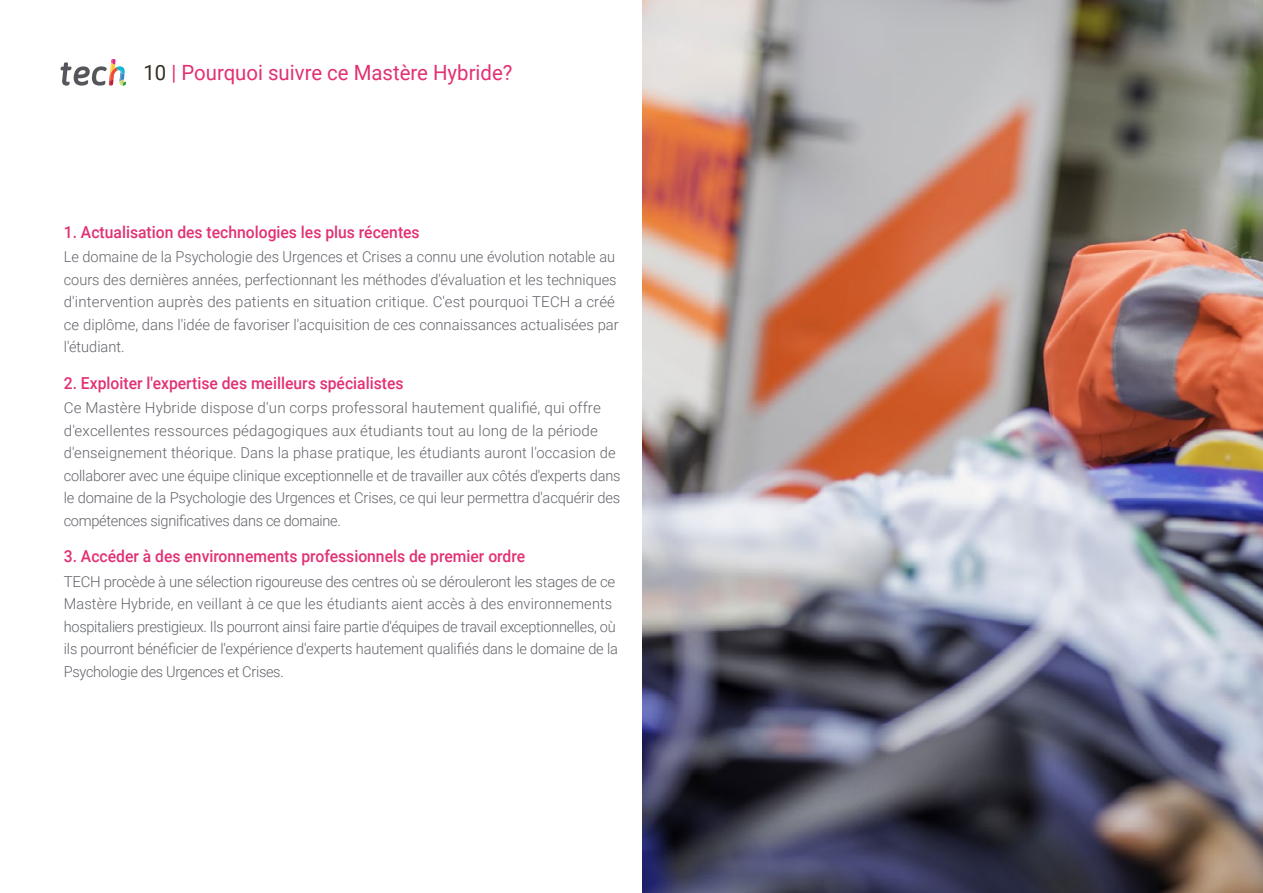
<style>
.page{position:relative;width:1263px;height:893px;background:#fff}
.page>*{position:absolute;margin:0;border:0;box-sizing:border-box;transform-origin:0 0}
.t1{font:21px "Roboto";color:#e23074}
.t2{font:500 16.5px "Roboto";color:#e23074;scale:.95 1}
.t3{font:300 15px/22.5px "Roboto";color:#61646a}
.t4{font:300 15px/22.5px "Roboto";letter-spacing:-.02em;color:#61646a}
.s1{color:#312e20}
</style>
<div class="page">
<svg style="left:61px;top:59px;width:65px;height:27px"></svg>
<img style="left:642px;top:0;width:621px;height:893px">
<h1 class="t1" style="left:144px;top:57px;width:370px"><span class="s1">10</span> | Pourquoi suivre ce Mastère Hybride?</h1>
<p class="t2" style="left:64px;top:220px;width:376px">1. Actualisation des technologies les plus récentes</p>
<p class="t3" style="left:64px;top:245px;width:557px">Le domaine de la Psychologie des Urgences et Crises a connu une évolution notable au cours des dernières années, perfectionnant les méthodes d'évaluation et les techniques d'intervention auprès des patients en situation critique. C'est pourquoi TECH a créé ce diplôme, dans l'idée de favoriser l'acquisition de ces connaissances actualisées par l'étudiant.</p>
<p class="t2" style="left:64px;top:371px;width:359px">2. Exploiter l'expertise des meilleurs spécialistes</p>
<p class="t3" style="left:64px;top:396px;width:558px">Ce Mastère Hybride dispose d'un corps professoral hautement qualifié, qui offre d'excellentes ressources pédagogiques aux étudiants tout au long de la période d'enseignement théorique. Dans la phase pratique, les étudiants auront l'occasion de collaborer avec une équipe clinique exceptionnelle et de travailler aux côtés d'experts dans le domaine de la Psychologie des Urgences et Crises, ce qui leur permettra d'acquérir des compétences significatives dans ce domaine.</p>
<p class="t2" style="left:64px;top:545px;width:487px">3. Accéder à des environnements professionnels de premier ordre</p>
<p class="t4" style="left:64px;top:569px;width:556px">TECH procède à une sélection rigoureuse des centres où se dérouleront les stages de ce Mastère Hybride, en veillant à ce que les étudiants aient accès à des environnements hospitaliers prestigieux. Ils pourront ainsi faire partie d'équipes de travail exceptionnelles, où ils pourront bénéficier de l'expérience d'experts hautement qualifiés dans le domaine de la Psychologie des Urgences et Crises.</p>
</div>
